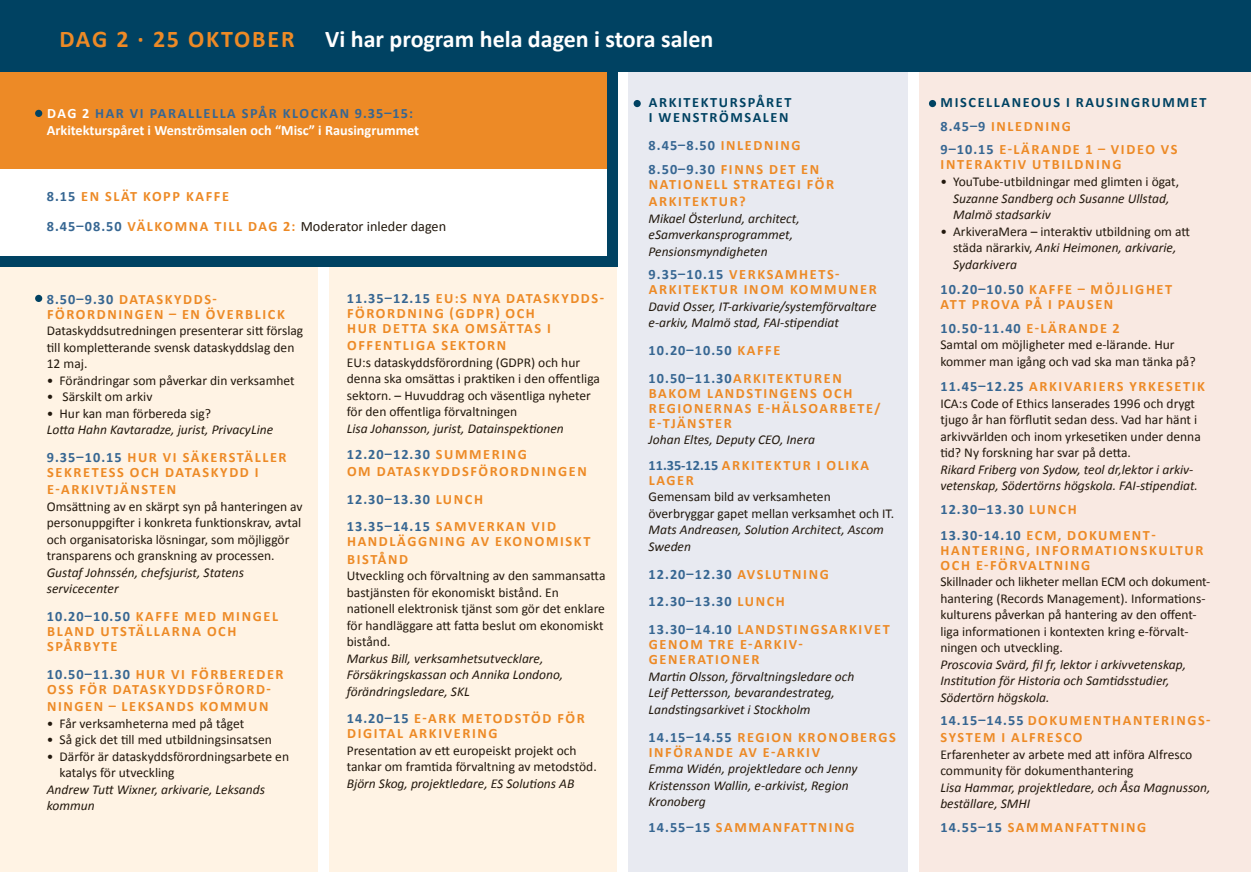
<style>
.page{position:relative;width:1251px;height:872px;background:#fff}
.page>*{position:absolute;margin:0;border:0;box-sizing:border-box;transform-origin:0 0}
.t1{font:700 24px "Calibri";color:#fff}
.t2{font:700 24px "Calibri";letter-spacing:.075em;color:#ed8a26}
.t3{font:700 14.25px/15px "Calibri";letter-spacing:.115em;color:#ed8a26}
.t4{font:700 14.25px/27.8px "Calibri";letter-spacing:.115em;color:#366692}
.t5{font:700 14.25px/23.5px "Calibri";letter-spacing:.115em;color:#004262}
.t6{font:700 14.25px/17.2px "Calibri";color:#fff}
.t7{font:13.5px/16.5px "Calibri";color:#22180d}
.t8{font:italic 13.5px/16.5px "Calibri";color:#22180d}
.s1{color:#366692}
.s2{font-weight:400;color:#22180d}
.s3{color:#ed8a26}
.s4{font-style:italic}
</style>
<div class="page">
<div style="left:623px;top:68px;width:295px;height:804px;background:#e8eaf1"></div>
<div style="left:911px;top:66px;width:339px;height:806px;background:#f9e9e2"></div>
<div style="left:327px;top:264px;width:296px;height:608px;background:#fff3e4"></div>
<div style="left:0;top:265px;width:327px;height:607px;background:#fff3e4"></div>
<div style="left:617px;top:68px;width:10px;height:804px;background:#fff"></div>
<div style="left:908px;top:68px;width:10px;height:804px;background:#fff"></div>
<div style="left:318px;top:83px;width:10px;height:789px;background:#fff"></div>
<div style="left:0;top:64px;width:617px;height:104px;background:#ed8a26"></div>
<div style="left:0;top:0;width:1250px;height:71px;background:#004262"></div>
<div style="left:35px;top:295px;width:7px;height:7px;background:#004262;border-radius:50%"></div>
<div style="left:35px;top:110px;width:7px;height:7px;background:#004262;border-radius:50%"></div>
<div style="left:633px;top:100px;width:7px;height:7px;background:#004262;border-radius:50%"></div>
<div style="left:0;top:256px;width:617px;height:10px;background:#004262"></div>
<div style="left:607px;top:0;width:11px;height:266px;background:#004262"></div>
<svg style="left:928px;top:100px;width:7px;height:7px"></svg>
<h1 class="t2" style="left:60px;top:23px;width:236px">DAG 2 · 25 OKTOBER</h1>
<h1 class="t1" style="left:325px;top:23px;width:389px">Vi har program hela dagen i stora salen</h1>
<p class="t6" style="left:47px;top:104px;width:374px">DAG 2 <span class="s1">HAR VI PARALLELLA SPÅR KLOCKAN 9.35–15:<br></span>Arkitekturspåret i Wenströmsalen och “Misc” i Rausingrummet</p>
<p class="t3" style="left:47px;top:181px;width:401px;line-height:30px"><span class="s1">8.15</span> EN SLÄT KOPP KAFFE<br><span class="s1">8.45–08.50</span> VÄLKOMNA TILL DAG 2: <span class="s2">Moderator inleder dagen</span></p>
<p class="t3" style="left:47px;top:291px;width:239px"><span class="s1">8.50–9.30</span> DATASKYDDS-<br>FÖRORDNINGEN – EN ÖVERBLICK</p>
<p class="t7" style="left:47px;top:322px;width:258px">Dataskyddsutredningen presenterar sitt förslag till kompletterande svensk dataskyddslag den<br>12 maj.</p>
<p class="t7" style="left:47px;top:372px;width:249px">• Förändringar som påverkar din verksamhet</p>
<p class="t7" style="left:47px;top:388px;width:107px">• Särskilt om arkiv</p>
<p class="t7" style="left:47px;top:405px;width:166px">• Hur kan man förbereda sig?</p>
<p class="t8" style="left:47px;top:421px;width:228px">Lotta Hahn Kavtaradze, jurist, PrivacyLine</p>
<p class="t3" style="left:47px;top:449px;width:241px"><span class="s1">9.35–10.15</span> HUR VI SÄKERSTÄLLER<br>SEKRETESS OCH DATASKYDD I</p>
<p class="t3" style="left:47px;top:482px;width:131px">E-ARKIVTJÄNSTEN</p>
<p class="t7" style="left:47px;top:498px;width:257px">Omsättning av en skärpt syn på hanteringen av personuppgifter i konkreta funktionskrav, avtal och organisatoriska lösningar, som möjliggör transparens och granskning av processen.</p>
<p class="t8" style="left:47px;top:563px;width:199px">Gustaf Johnssén, chefsjurist, Statens servicecenter</p>
<p class="t3" style="left:47px;top:609px;width:233px"><span class="s1">10.20–10.50</span> KAFFE MED MINGEL<br>BLAND UTSTÄLLARNA OCH<br>SPÅRBYTE</p>
<p class="t3" style="left:47px;top:666px;width:238px"><span class="s1">10.50–11.30</span> HUR VI FÖRBEREDER<br>OSS FÖR DATASKYDDSFÖRORD-</p>
<p class="t3" style="left:47px;top:699px;width:223px">NINGEN – LEKSANDS KOMMUN</p>
<p class="t7" style="left:47px;top:715px;width:199px">• Får verksamheterna med på tåget</p>
<p class="t7" style="left:47px;top:731px;width:226px">• Så gick det till med utbildningsinsatsen</p>
<p class="t7" style="left:60px;top:748px;width:231px;text-indent:-13px">• Därför är dataskyddsförordningsarbete en katalys för utveckling</p>
<p class="t8" style="left:47px;top:780px;width:220px">Andrew Tutt Wixner, arkivarie, Leksands kommun</p>
<p class="t3" style="left:347px;top:291px;width:259px"><span class="s1">11.35–12.15</span> EU:S NYA DATASKYDDS-<br>FÖRORDNING (GDPR) OCH<br>HUR DETTA SKA OMSÄTTAS I</p>
<p class="t3" style="left:347px;top:338px;width:161px">OFFENTLIGA SEKTORN</p>
<p class="t7" style="left:347px;top:354px;width:254px">EU:s dataskyddsförordning (GDPR) och hur denna ska omsättas i praktiken i den offentliga sektorn. – Huvuddrag och väsentliga nyheter för den offentliga förvaltningen</p>
<p class="t8" style="left:347px;top:420px;width:218px">Lisa Johansson, jurist, Datainspektionen</p>
<p class="t3" style="left:347px;top:445px;width:241px;line-height:17.2px"><span class="s1">12.20–12.30</span> SUMMERING<br>OM DATASKYDDSFÖRORDNINGEN</p>
<p class="t4" style="left:347px;top:485px;width:211px">12.30–13.30 <span class="s3">LUNCH<br></span>13.35–14.15 <span class="s3">SAMVERKAN VID</span></p>
<p class="t3" style="left:347px;top:533px;width:245px;line-height:17.2px">HANDLÄGGNING AV EKONOMISKT<br>BISTÅND</p>
<p class="t7" style="left:347px;top:567px;width:260px">Utveckling och förvaltning av den sammansatta bastjänsten för ekonomiskt bistånd. En nationell elektronisk tjänst som gör det enklare för handläggare att fatta beslut om ekonomiskt bistånd.</p>
<p class="t8" style="left:347px;top:649px;width:218px">Markus Bill, verksamhetsutvecklare,<br>Försäkringskassan och Annika Londono, förändringsledare, SKL</p>
<p class="t3" style="left:347px;top:711px;width:239px"><span class="s1">14.20–15</span> E-ARK METODSTÖD FÖR<br>DIGITAL ARKIVERING</p>
<p class="t7" style="left:347px;top:742px;width:251px">Presentation av ett europeiskt projekt och tankar om framtida förvaltning av metodstöd.</p>
<p class="t8" style="left:347px;top:774px;width:229px">Björn Skog, projektledare, ES Solutions AB</p>
<p class="t5" style="left:648px;top:95px;width:144px;line-height:15px">ARKITEKTURSPÅRET<br>I WENSTRÖMSALEN</p>
<p class="t3" style="left:648px;top:134px;width:172px;line-height:23.5px"><span class="s1">8.45–8.50</span> INLEDNING<br><span class="s1">8.50–9.30</span> FINNS DET EN</p>
<p class="t3" style="left:648px;top:175px;width:187px;line-height:17.2px">NATIONELL STRATEGI FÖR<br>ARKITEKTUR?</p>
<p class="t8" style="left:648px;top:209px;width:153px">Mikael Österlund, architect, eSamverkansprogrammet,<br>Pensionsmyndigheten</p>
<p class="t3" style="left:648px;top:267px;width:230px"><span class="s1">9.35–10.15</span> VERKSAMHETS-<br>ARKITEKTUR INOM KOMMUNER</p>
<p class="t8" style="left:648px;top:297px;width:229px">David Osser, IT-arkivarie/systemförvaltare e-arkiv, Malmö stad, FAI-stipendiat</p>
<p class="t4" style="left:648px;top:336px;width:195px">10.20–10.50 <span class="s3">KAFFE<br></span>10.50–11.30<span class="s3">ARKITEKTUREN</span></p>
<p class="t3" style="left:648px;top:385px;width:233px">BAKOM LANDSTINGENS OCH<br>REGIONERNAS E-HÄLSOARBETE/<br>E-TJÄNSTER</p>
<p class="t8" style="left:648px;top:431px;width:168px">Johan Eltes, Deputy CEO, Inera</p>
<p class="t3" style="left:648px;top:457px;width:222px"><span class="s1">11.35-12.15</span> ARKITEKTUR I OLIKA<br>LAGER</p>
<p class="t7" style="left:648px;top:489px;width:247px">Gemensam bild av verksamheten överbryggar gapet mellan verksamhet och IT.</p>
<p class="t8" style="left:648px;top:521px;width:237px">Mats Andreasen, Solution Architect, Ascom<br>Sweden</p>
<p class="t4" style="left:648px;top:560px;width:243px">12.20–12.30 <span class="s3">AVSLUTNING<br></span>12.30–13.30 <span class="s3">LUNCH<br></span>13.30–14.10 <span class="s3">LANDSTINGSARKIVET</span></p>
<p class="t3" style="left:648px;top:637px;width:155px">GENOM TRE E-ARKIV-<br>GENERATIONER</p>
<p class="t8" style="left:648px;top:667px;width:207px">Martin Olsson, förvaltningsledare och<br>Leif Pettersson, bevarandestrateg,<br>Landstingsarkivet i Stockholm</p>
<p class="t3" style="left:648px;top:729px;width:249px"><span class="s1">14.15–14.55</span> REGION KRONOBERGS<br>INFÖRANDE AV E-ARKIV</p>
<p class="t8" style="left:648px;top:759px;width:210px">Emma Widén, projektledare och Jenny<br>Kristensson Wallin, e-arkivist, Region<br>Kronoberg</p>
<p class="t3" style="left:648px;top:819px;width:207px"><span class="s1">14.55–15</span> SAMMANFATTNING</p>
<p class="t5" style="left:940px;top:91px;width:267px">MISCELLANEOUS I RAUSINGRUMMET<br><span class="s1">8.45–9</span> <span class="s3">INLEDNING<br></span><span class="s1">9–10.15</span> <span class="s3">E-LÄRANDE 1 – VIDEO VS</span></p>
<p class="t3" style="left:940px;top:157px;width:182px">INTERAKTIV UTBILDNING</p>
<p class="t7" style="left:940px;top:173px;width:240px">• YouTube-utbildningar med glimten i ögat,</p>
<p class="t8" style="left:952px;top:189px;width:218px">Suzanne Sandberg och Susanne Ullstad,<br>Malmö stadsarkiv</p>
<p class="t7" style="left:952px;top:223px;width:238px;text-indent:-13px">• ArkiveraMera – interaktiv utbildning om att städa närarkiv, <span class="s4">Anki Heimonen, arkivarie,<br>Sydarkivera</span></p>
<p class="t3" style="left:940px;top:282px;width:233px"><span class="s1">10.20–10.50</span> KAFFE – MÖJLIGHET<br>ATT PROVA PÅ I PAUSEN</p>
<p class="t4" style="left:940px;top:314px;width:181px">10.50-11.40 <span class="s3">E-LÄRANDE 2</span></p>
<p class="t7" style="left:940px;top:336px;width:257px">Samtal om möjligheter med e-lärande. Hur kommer man igång och vad ska man tänka på?</p>
<p class="t3" style="left:940px;top:379px;width:266px"><span class="s1">11.45–12.25</span> ARKIVARIERS YRKESETIK</p>
<p class="t7" style="left:940px;top:395px;width:262px">ICA:s Code of Ethics lanserades 1996 och drygt tjugo år han förflutit sedan dess. Vad har hänt i arkivvärlden och inom yrkesetiken under denna tid? Ny forskning har svar på detta.</p>
<p class="t8" style="left:940px;top:460px;width:259px">Rikard Friberg von Sydow, teol dr,lektor i arkiv&shy;vetenskap, Södertörns högskola. FAI-stipendiat.</p>
<p class="t4" style="left:940px;top:496px;width:217px;line-height:25.7px">12.30–13.30 <span class="s3">LUNCH<br></span>13.30-14.10 <span class="s3">ECM, DOKUMENT-</span></p>
<p class="t3" style="left:940px;top:542px;width:264px">HANTERING, INFORMATIONSKULTUR<br>OCH E-FÖRVALTNING</p>
<p class="t7" style="left:940px;top:573px;width:271px">Skillnader och likheter mellan ECM och dokument&shy;hantering (Records Management). Informations&shy;kulturens påverkan på hantering av den offent&shy;liga informationen i kontexten kring e-förvalt&shy;ningen och utveckling.</p>
<p class="t8" style="left:940px;top:655px;width:247px">Proscovia Svärd, fil fr, lektor i arkivvetenskap,<br>Institution för Historia och Samtidsstudier,<br>Södertörn högskola.</p>
<p class="t3" style="left:940px;top:711px;width:272px;line-height:17.2px"><span class="s1">14.15–14.55</span> DOKUMENTHANTERINGS-<br>SYSTEM I ALFRESCO</p>
<p class="t7" style="left:940px;top:746px;width:253px">Erfarenheter av arbete med att införa Alfresco community för dokumenthantering</p>
<p class="t8" style="left:940px;top:778px;width:271px">Lisa Hammar, projektledare, och Åsa Magnusson, beställare, SMHI</p>
<p class="t3" style="left:940px;top:819px;width:207px"><span class="s1">14.55–15</span> SAMMANFATTNING</p>
</div>
